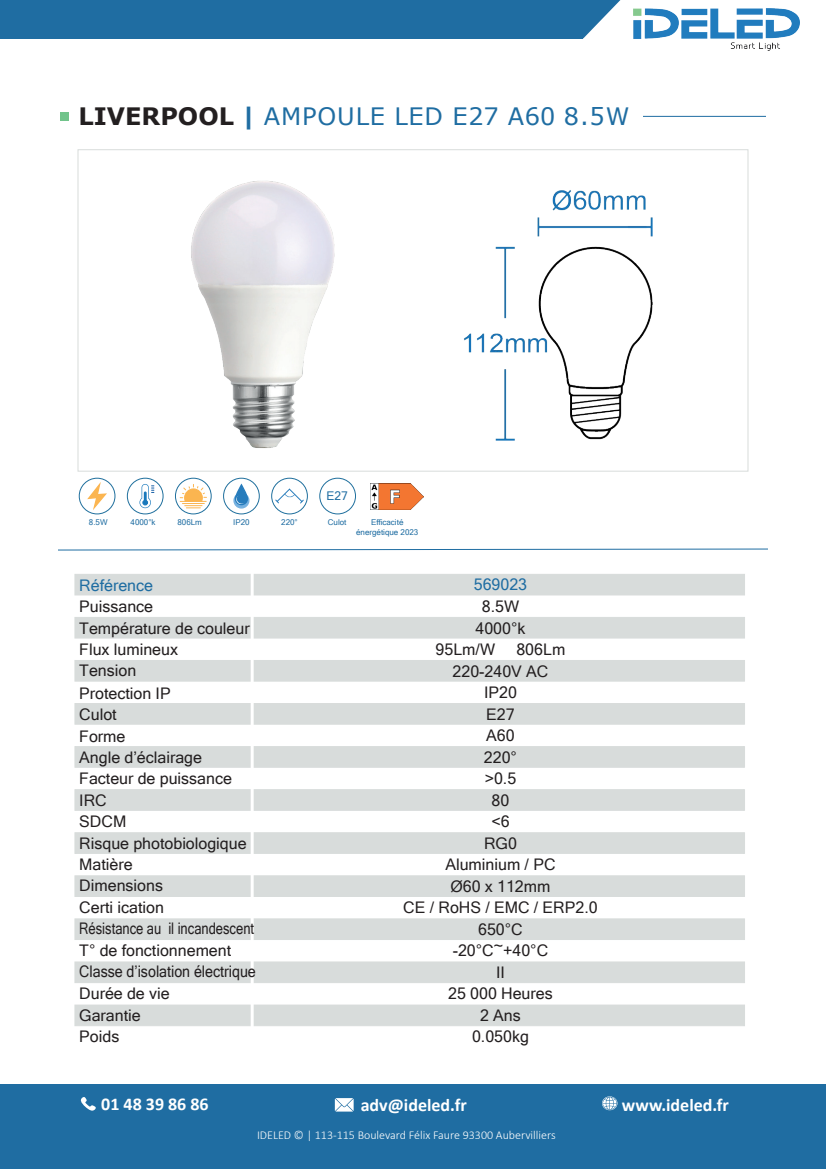
<style>
.page{position:relative;width:826px;height:1169px;background:#fff}
.page>*{position:absolute;margin:0;border:0;box-sizing:border-box;transform-origin:0 0}
.t1{font:24px "Verdana";letter-spacing:.035em;color:#1f6da2}
.t2{font:700 18px "Calibri";color:#fff}
.t3{font:16px/21.5px "Microsoft Sans Serif";color:#231f20}
.t4{font:16px/21.5px "Microsoft Sans Serif";color:#231f20;scale:.89 1}
.t5{font:16px "Microsoft Sans Serif";color:#1f6da2}
.t6{font:300 12px "Calibri";color:#fff}
.t7{font:12px "Microsoft Sans Serif";color:#1f6da2}
.t8{font:8px/9.6px "Microsoft Sans Serif";color:#1f6da2;text-align:center}
.s1{font-weight:700;color:#231f20}
.s2{font-weight:700}
</style>
<div class="page">
<div style="left:75px;top:1004px;width:670px;height:22px;background:#d8dcdb;border:1px solid #d8dcdb"></div>
<div style="left:75px;top:961px;width:670px;height:22px;background:#d8dcdb;border:1px solid #d8dcdb"></div>
<div style="left:0;top:0;width:583px;height:38px;background:#1f6da2"></div>
<svg style="left:583px;top:0;width:37px;height:38px"></svg>
<img style="left:633px;top:8px;width:167px;height:42px">
<div style="left:0;top:1084px;width:826px;height:85px;background:#1f6da2"></div>
<svg style="left:335px;top:1098px;width:19px;height:14px"></svg>
<svg style="left:602px;top:1096px;width:15px;height:14px"></svg>
<svg style="left:80px;top:1097px;width:16px;height:14px"></svg>
<div style="left:60px;top:112px;width:9px;height:9px;background:#71c48b"></div>
<hr style="left:643px;top:116px;width:123px;height:1px;background:#1f6da2">
<svg style="left:58px;top:548px;width:710px;height:3px"></svg>
<div style="left:75px;top:574px;width:670px;height:22px;background:#d8dcdb;border:1px solid #d8dcdb"></div>
<div style="left:75px;top:617px;width:670px;height:22px;background:#d8dcdb;border:1px solid #d8dcdb"></div>
<div style="left:75px;top:660px;width:670px;height:22px;background:#d8dcdb;border:1px solid #d8dcdb"></div>
<div style="left:75px;top:703px;width:670px;height:22px;background:#d8dcdb"></div>
<div style="left:75px;top:746px;width:670px;height:22px;background:#d8dcdb"></div>
<div style="left:75px;top:789px;width:670px;height:22px;background:#d8dcdb"></div>
<div style="left:75px;top:832px;width:670px;height:22px;background:#d8dcdb"></div>
<div style="left:75px;top:875px;width:670px;height:22px;background:#d8dcdb"></div>
<div style="left:75px;top:918px;width:670px;height:22px;background:#d8dcdb;border:1px solid #d8dcdb"></div>
<hr style="left:251px;top:559px;width:3px;height:512px;background:#fff">
<div style="left:320px;top:478px;width:36px;height:36px;border:1px solid #1f6f9d;border-radius:50%"></div>
<div style="left:79px;top:478px;width:36px;height:36px;border:1px solid #1f6f9d;border-radius:50%"></div>
<svg style="left:87px;top:482px;width:20px;height:28px"></svg>
<div style="left:127px;top:478px;width:36px;height:36px;border:1px solid #1f6f9d;border-radius:50%"></div>
<svg style="left:140px;top:484px;width:14px;height:24px"></svg>
<div style="left:175px;top:478px;width:36px;height:36px;border:1px solid #1f6f9d;border-radius:50%"></div>
<svg style="left:179px;top:484px;width:28px;height:25px"></svg>
<div style="left:223px;top:478px;width:37px;height:36px;border:1px solid #1f6f9d;border-radius:50%"></div>
<svg style="left:233px;top:484px;width:16px;height:25px"></svg>
<div style="left:271px;top:478px;width:37px;height:36px;border:1px solid #1f6f9d;border-radius:50%"></div>
<svg style="left:274px;top:488px;width:31px;height:16px"></svg>
<img style="left:191px;top:181px;width:144px;height:267px">
<img style="left:464px;top:190px;width:188px;height:251px">
<img style="left:370px;top:483px;width:53px;height:26px">
<h1 class="t1" style="left:78px;top:100px;width:552px"><span class="s1">LIVERPOOL</span> <span class="s2">|</span> AMPOULE LED E27 A60 8.5W</h1>
<p class="t8" style="left:89px;top:517px;width:20px">8.5W</p>
<p class="t8" style="left:131px;top:517px;width:26px">4000°k</p>
<p class="t8" style="left:178px;top:517px;width:26px">806Lm</p>
<p class="t8" style="left:233px;top:517px;width:18px">IP20</p>
<p class="t8" style="left:281px;top:517px;width:18px">220°</p>
<p class="t5" style="left:79px;top:575px;width:75px">Référence</p>
<p class="t3" style="left:79px;top:595px;width:172px">Puissance<br>Température de couleur</p>
<p class="t3" style="left:79px;top:659px;width:93px;line-height:22.6px">Tension<br>Protection IP</p>
<p class="t3" style="left:79px;top:725px;width:124px;line-height:20.9px">Forme<br>Angle d’éclairage</p>
<p class="t3" style="left:79px;top:789px;width:29px">IRC</p>
<p class="t3" style="left:79px;top:638px;width:100px">Flux lumineux</p>
<p class="t3" style="left:79px;top:703px;width:39px">Culot</p>
<p class="t3" style="left:79px;top:767px;width:154px">Facteur de puissance</p>
<p class="t3" style="left:79px;top:810px;width:49px">SDCM</p>
<p class="t3" style="left:79px;top:832px;width:169px">Risque photobiologique</p>
<p class="t3" style="left:79px;top:853px;width:176px">Matière<br>Dimensions<br>Certi ication<br>Résistance au il incandescent</p>
<p class="t4" style="left:79px;top:961px;width:200px">Classe d’isolation électrique<br>Durée de vie<br>Garantie</p>
<p class="t3" style="left:79px;top:939px;width:153px">T° de fonctionnement</p>
<p class="t3" style="left:79px;top:1025px;width:42px">Poids</p>
<p class="t7" style="left:326px;top:488px;width:23px">E27</p>
<p class="t8" style="left:328px;top:517px;width:20px">Culot</p>
<p class="t8" style="left:356px;top:517px;width:64px">Efficacité énergétique 2023</p>
<p class="t5" style="left:474px;top:574px;width:55px">569023</p>
<p class="t3" style="left:482px;top:596px;width:39px">8.5W</p>
<p class="t3" style="left:475px;top:617px;width:51px">4000°k</p>
<p class="t3" style="left:436px;top:639px;width:61px">95Lm/W</p>
<p class="t3" style="left:516px;top:639px;width:50px">806Lm</p>
<p class="t3" style="left:453px;top:660px;width:97px">220-240V AC</p>
<p class="t3" style="left:484px;top:682px;width:34px">IP20</p>
<p class="t3" style="left:486px;top:703px;width:30px">E27</p>
<p class="t3" style="left:486px;top:725px;width:30px">A60</p>
<p class="t3" style="left:484px;top:746px;width:35px">220°</p>
<p class="t3" style="left:485px;top:768px;width:33px">&gt;0.5</p>
<p class="t3" style="left:492px;top:789px;width:19px">80</p>
<p class="t3" style="left:491px;top:811px;width:20px">&lt;6</p>
<p class="t3" style="left:484px;top:832px;width:34px">RG0</p>
<p class="t3" style="left:445px;top:854px;width:112px">Aluminium / PC</p>
<p class="t3" style="left:450px;top:875px;width:102px">Ø60 x 112mm</p>
<p class="t3" style="left:403px;top:897px;width:196px">CE / RoHS / EMC / ERP2.0</p>
<p class="t3" style="left:478px;top:918px;width:46px">650°C</p>
<p class="t3" style="left:453px;top:940px;width:97px">-20°C~+40°C</p>
<p class="t3" style="left:496px;top:961px;width:10px">II</p>
<p class="t3" style="left:448px;top:983px;width:106px">25 000 Heures</p>
<p class="t3" style="left:480px;top:1004px;width:42px">2 Ans</p>
<p class="t3" style="left:472px;top:1026px;width:58px">0.050kg</p>
<p class="t2" style="left:101px;top:1092px;width:109px">01 48 39 86 86</p>
<p class="t2" style="left:361px;top:1092px;width:108px">adv@ideled.fr</p>
<p class="t2" style="left:622px;top:1092px;width:109px">www.ideled.fr</p>
<p class="t6" style="left:257px;top:1128px;width:300px">IDELED © | 113-115 Boulevard Félix Faure 93300 Aubervilliers</p>
</div>
